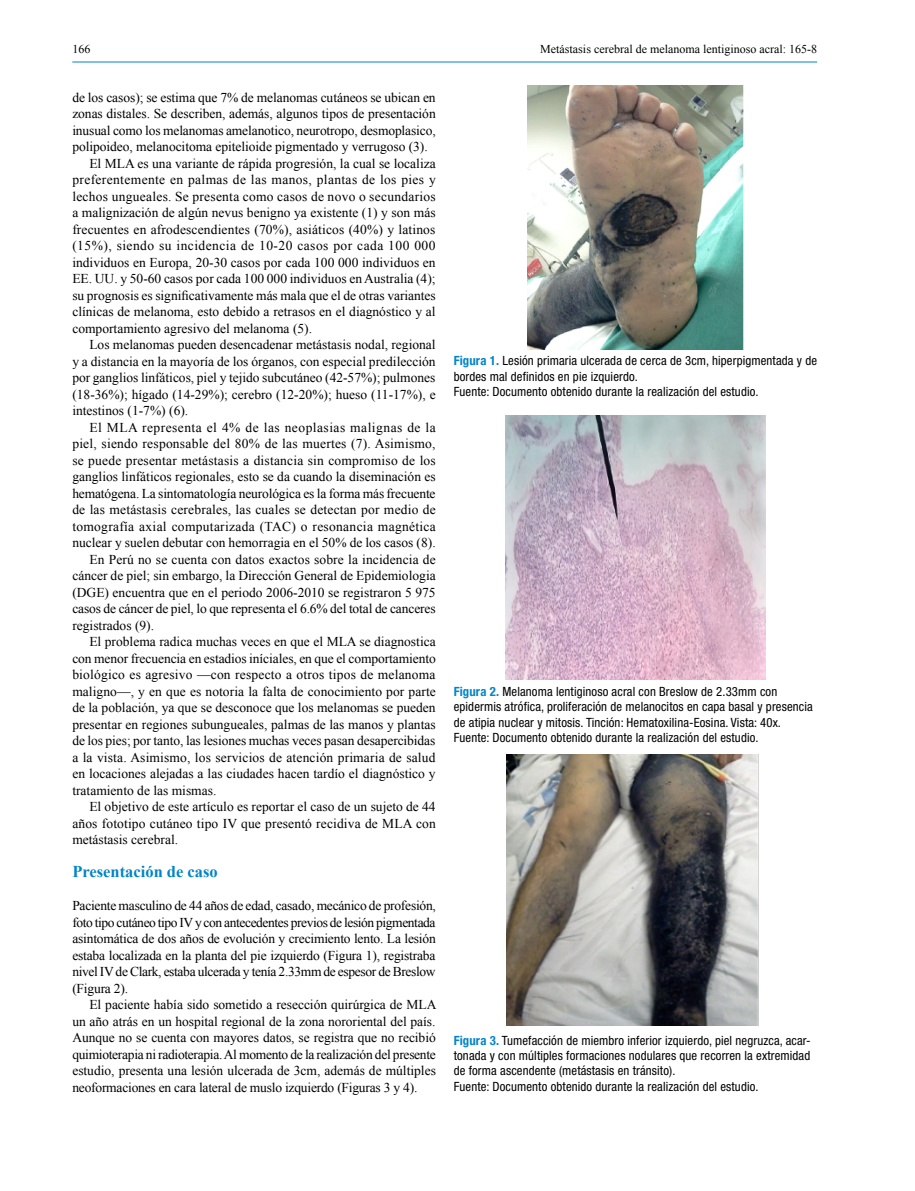
<style>
.page{position:relative;width:915px;height:1191px;background:#fff}
.page>*{position:absolute;margin:0;border:0;box-sizing:border-box;transform-origin:0 0}
.t1{font:700 16.5px "Times New Roman";color:#0085c8}
.t2{font:13.5px/16.5px "Times New Roman";color:#000;text-align:justify}
.t3{font:13.5px "Times New Roman";letter-spacing:.02em;color:#000}
.t4{font:13.5px "Times New Roman";letter-spacing:.035em;color:#000}
.t5{font:13.5px "Times New Roman";letter-spacing:.025em;color:#000}
.t6{font:condensed 12.75px/15.3px "Helvetica Neue LT Std";letter-spacing:.01em;color:#000}
.t7{font:12px "Times New Roman";color:#000}
.s1{font-weight:700;color:#0085c8}
</style>
<div class="page">
<hr style="left:72px;top:62px;width:744px;height:1px;background:#0085c8">
<img style="left:527px;top:85px;width:215px;height:264px">
<img style="left:505px;top:415px;width:260px;height:264px">
<img style="left:506px;top:754px;width:252px;height:272px">
<p class="t7" style="left:72px;top:41px;width:19px">166</p>
<p class="t7" style="left:540px;top:41px;width:278px">Metástasis cerebral de melanoma lentiginoso acral: 165-8</p>
<p class="t2" style="left:72px;top:89px;width:365px">de los casos); se estima que 7% de melanomas cutáneos se ubican en</p>
<p class="t2" style="left:72px;top:105px;width:365px">zonas distales. Se describen, además, algunos tipos de presentación</p>
<p class="t2" style="left:72px;top:122px;width:365px">inusual como los melanomas amelanotico, neurotropo, desmoplasico,</p>
<p class="t2" style="left:72px;top:138px;width:357px">polipoideo, melanocitoma epitelioide pigmentado y verrugoso (3).</p>
<p class="t2" style="left:89px;top:155px;width:348px">El MLA es una variante de rápida progresión, la cual se localiza</p>
<p class="t5" style="left:72px;top:170px;width:365px">preferentemente en palmas de las manos, plantas de los pies y</p>
<p class="t3" style="left:72px;top:187px;width:365px">lechos ungueales. Se presenta como casos de novo o secundarios</p>
<p class="t2" style="left:72px;top:204px;width:365px">a malignización de algún nevus benigno ya existente (1) y son más</p>
<p class="t2" style="left:72px;top:221px;width:364px">frecuentes en afrodescendientes (70%), asiáticos (40%) y latinos</p>
<p class="t4" style="left:72px;top:236px;width:364px">(15%), siendo su incidencia de 10-20 casos por cada 100 000</p>
<p class="t2" style="left:72px;top:254px;width:365px">individuos en Europa, 20-30 casos por cada 100 000 individuos en</p>
<p class="t2" style="left:72px;top:270px;width:364px">EE. UU. y 50-60 casos por cada 100 000 individuos en Australia (4);</p>
<p class="t2" style="left:72px;top:287px;width:365px">su prognosis es significativamente más mala que el de otras variantes</p>
<p class="t2" style="left:72px;top:303px;width:365px">clínicas de melanoma, esto debido a retrasos en el diagnóstico y al</p>
<p class="t2" style="left:72px;top:320px;width:241px">comportamiento agresivo del melanoma (5).</p>
<p class="t2" style="left:89px;top:336px;width:348px">Los melanomas pueden desencadenar metástasis nodal, regional</p>
<p class="t2" style="left:72px;top:353px;width:365px">y a distancia en la mayoría de los órganos, con especial predilección</p>
<p class="t2" style="left:72px;top:369px;width:364px">por ganglios linfáticos, piel y tejido subcutáneo (42-57%); pulmones</p>
<p class="t2" style="left:72px;top:386px;width:365px">(18-36%); hígado (14-29%); cerebro (12-20%); hueso (11-17%), e</p>
<p class="t2" style="left:72px;top:402px;width:117px">intestinos (1-7%) (6).</p>
<p class="t4" style="left:89px;top:418px;width:348px">El MLA representa el 4% de las neoplasias malignas de la</p>
<p class="t2" style="left:72px;top:435px;width:364px">piel, siendo responsable del 80% de las muertes (7). Asimismo,</p>
<p class="t2" style="left:72px;top:451px;width:365px">se puede presentar metástasis a distancia sin compromiso de los</p>
<p class="t2" style="left:72px;top:468px;width:365px">ganglios linfáticos regionales, esto se da cuando la diseminación es</p>
<p class="t2" style="left:72px;top:484px;width:364px">hematógena. La sintomatología neurológica es la forma más frecuente</p>
<p class="t2" style="left:72px;top:501px;width:365px">de las metástasis cerebrales, las cuales se detectan por medio de</p>
<p class="t3" style="left:72px;top:517px;width:365px">tomografía axial computarizada (TAC) o resonancia magnética</p>
<p class="t2" style="left:72px;top:534px;width:365px">nuclear y suelen debutar con hemorragia en el 50% de los casos (8).</p>
<p class="t2" style="left:89px;top:550px;width:348px">En Perú no se cuenta con datos exactos sobre la incidencia de</p>
<p class="t2" style="left:72px;top:567px;width:365px">cáncer de piel; sin embargo, la Dirección General de Epidemiologia</p>
<p class="t2" style="left:72px;top:583px;width:365px">(DGE) encuentra que en el periodo 2006-2010 se registraron 5 975</p>
<p class="t2" style="left:72px;top:600px;width:365px">casos de cáncer de piel, lo que representa el 6.6% del total de canceres</p>
<p class="t2" style="left:72px;top:616px;width:83px">registrados (9).</p>
<p class="t2" style="left:89px;top:633px;width:348px">El problema radica muchas veces en que el MLA se diagnostica</p>
<p class="t2" style="left:72px;top:649px;width:365px">con menor frecuencia en estadios iníciales, en que el comportamiento</p>
<p class="t2" style="left:72px;top:666px;width:364px">biológico es agresivo —con respecto a otros tipos de melanoma</p>
<p class="t2" style="left:72px;top:682px;width:365px">maligno—, y en que es notoria la falta de conocimiento por parte</p>
<p class="t2" style="left:72px;top:699px;width:365px">de la población, ya que se desconoce que los melanomas se pueden</p>
<p class="t2" style="left:72px;top:715px;width:365px">presentar en regiones subungueales, palmas de las manos y plantas</p>
<p class="t2" style="left:72px;top:732px;width:364px">de los pies; por tanto, las lesiones muchas veces pasan desapercibidas</p>
<p class="t2" style="left:72px;top:748px;width:364px">a la vista. Asimismo, los servicios de atención primaria de salud</p>
<p class="t2" style="left:72px;top:765px;width:365px">en locaciones alejadas a las ciudades hacen tardío el diagnóstico y</p>
<p class="t2" style="left:72px;top:781px;width:145px">tratamiento de las mismas.</p>
<p class="t2" style="left:89px;top:798px;width:348px">El objetivo de este artículo es reportar el caso de un sujeto de 44</p>
<p class="t2" style="left:72px;top:814px;width:365px">años fototipo cutáneo tipo IV que presentó recidiva de MLA con</p>
<p class="t2" style="left:72px;top:831px;width:107px">metástasis cerebral.</p>
<p class="t1" style="left:72px;top:860px;width:147px">Presentación de caso</p>
<p class="t2" style="left:72px;top:897px;width:365px">Paciente masculino de 44 años de edad, casado, mecánico de profesión, foto tipo cutáneo tipo IV y con antecedentes previos de lesión pigmentada asintomática de dos años de evolución y crecimiento lento. La lesión estaba localizada en la planta del pie izquierdo (Figura 1), registraba nivel IV de Clark, estaba ulcerada y tenía 2.33mm de espesor de Breslow (Figura 2).</p>
<p class="t2" style="left:72px;top:996px;width:365px;text-indent:17px">El paciente había sido sometido a resección quirúrgica de MLA un año atrás en un hospital regional de la zona nororiental del país.<br>Aunque no se cuenta con mayores datos, se registra que no recibió quimioterapia ni radioterapia. Al momento de la realización del presente estudio, presenta una lesión ulcerada de 3cm, además de múltiples neoformaciones en cara lateral de muslo izquierdo (Figuras 3 y 4).</p>
<p class="t6" style="left:453px;top:353px;width:365px"><span class="s1">Figura 1.</span> Lesión primaria ulcerada de cerca de 3cm, hiperpigmentada y de bordes mal definidos en pie izquierdo.<br>Fuente: Documento obtenido durante la realización del estudio.</p>
<p class="t6" style="left:453px;top:684px;width:360px"><span class="s1">Figura 2.</span> Melanoma lentiginoso acral con Breslow de 2.33mm con epidermis atrófica, proliferación de melanocitos en capa basal y presencia de atipia nuclear y mitosis. Tinción: Hematoxilina-Eosina. Vista: 40x.<br>Fuente: Documento obtenido durante la realización del estudio.</p>
<p class="t6" style="left:453px;top:1032px;width:358px"><span class="s1">Figura 3.</span> Tumefacción de miembro inferior izquierdo, piel negruzca, acar&shy;tonada y con múltiples formaciones nodulares que recorren la extremidad de forma ascendente (metástasis en tránsito).<br>Fuente: Documento obtenido durante la realización del estudio.</p>
</div>
